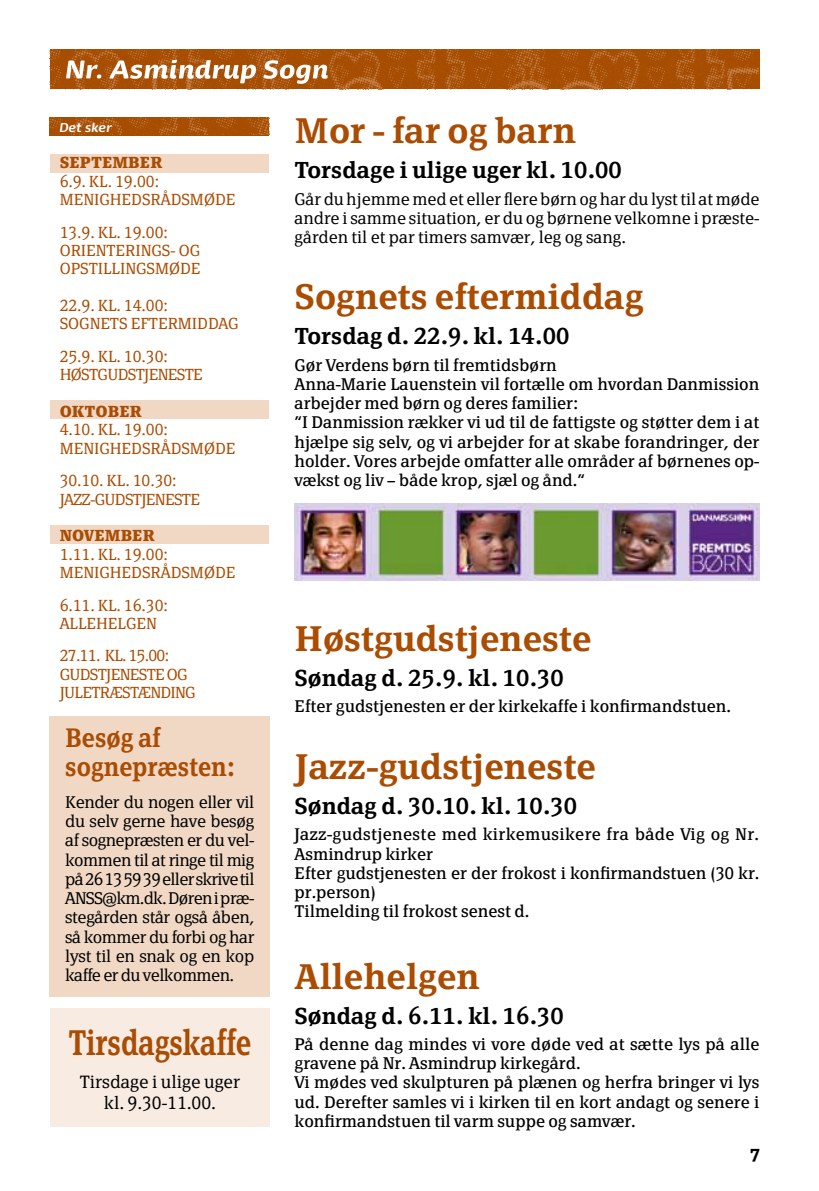
<style>
.page{position:relative;width:819px;height:1191px;background:#fff}
.page>*{position:absolute;margin:0;border:0;box-sizing:border-box;transform-origin:0 0}
.t1{font:600 35px "Page Serif";color:#aa4c02}
.t2{font:600 35px "Page Serif";color:#aa4c02;scale:.8 1}
.t3{font:600 35px "Page Serif TF";color:#aa4c02}
.t4{font:600 26.25px/29.8px "Page Serif";color:#aa4c02;scale:.9 1}
.t5{font:600 22.75px "Page Serif TF";color:#000}
.t6{font:300 17.5px/21px "Page Serif TF";color:#000;text-align:center}
.t7{font:700 17.5px "Page Serif";color:#000}
.t8{font:16.62px/19.2px "Page Serif TF";color:#000}
.t9{font:300 16.62px/19.2px "Page Serif TF";letter-spacing:-.01em;color:#000;text-align:justify}
.t10{font:300 15.75px/18.4px "Page Serif TF";color:#aa4c02}
.t11{font:300 15.75px/18.4px "Page Serif TF";letter-spacing:-.04em;color:#aa4c02}
.t12{font:700 15.75px "Page Serif TF";color:#aa4c02}
.t13{font:italic 700 12.25px "Dancer TF";color:#fff}
</style>
<div class="page">
<div style="left:50px;top:1008px;width:220px;height:118px;background:#f8ebe2"></div>
<div style="left:49px;top:716px;width:221px;height:280px;background:#f0d8c5"></div>
<img style="left:50px;top:50px;width:708px;height:39px">
<svg style="left:66px;top:60px;width:35px;height:19px"></svg>
<svg style="left:109px;top:60px;width:147px;height:23px"></svg>
<svg style="left:263px;top:60px;width:65px;height:24px"></svg>
<img style="left:50px;top:117px;width:219px;height:18px">
<div style="left:50px;top:400px;width:219px;height:19px;background:#f0d8c5"></div>
<div style="left:50px;top:525px;width:219px;height:19px;background:#f0d8c5"></div>
<div style="left:50px;top:154px;width:219px;height:19px;background:#f0d8c5"></div>
<img style="left:294px;top:503px;width:465px;height:77px">
<p class="t13" style="left:59px;top:120px;width:54px">Det sker</p>
<p class="t12" style="left:60px;top:153px;width:104px">SEPTEMBER</p>
<p class="t10" style="left:60px;top:172px;width:177px">6.9. KL. 19.00:<br>MENIGHEDSRÅDSMØDE</p>
<p class="t10" style="left:60px;top:223px;width:142px">13.9. KL. 19.00:<br>ORIENTERINGS- OG<br>OPSTILLINGSMØDE</p>
<p class="t10" style="left:60px;top:296px;width:180px">22.9. KL. 14.00:<br>SOGNETS EFTERMIDDAG</p>
<p class="t11" style="left:60px;top:347px;width:145px">25.9. kl. 10.30:<br>HØSTGUDSTJENESTE</p>
<p class="t12" style="left:60px;top:402px;width:84px">OKTOBER</p>
<p class="t10" style="left:60px;top:420px;width:177px">4.10. KL. 19.00:<br>MENIGHEDSRÅDSMØDE</p>
<p class="t10" style="left:60px;top:471px;width:119px">30.10. kl. 10.30: jazz-gudstjeneste</p>
<p class="t12" style="left:60px;top:526px;width:97px">NOVEMBER</p>
<p class="t10" style="left:60px;top:545px;width:177px">1.11. KL. 19.00:<br>MENIGHEDSRÅDSMØDE</p>
<p class="t10" style="left:60px;top:595px;width:110px">6.11. kl. 16.30:<br>Allehelgen</p>
<p class="t10" style="left:60px;top:646px;width:111px">27.11. kl. 15.00:<br>Gudstjeneste</p>
<p class="t10" style="left:167px;top:665px;width:11px">og</p>
<p class="t10" style="left:60px;top:683px;width:11px">juletræstænding</p>
<h2 class="t4" style="left:65px;top:722px;width:190px">Besøg af sognepræsten:</h2>
<p class="t9" style="left:65px;top:792px;width:191px">Kender du nogen eller vil du selv gerne have besøg af sognepræsten er du vel&shy;kommen til at ringe til mig på 26 13 59 39 eller skrive til ANSS@km.dk. Døren i præ&shy;stegården står også åben, så kommer du forbi og har lyst til en snak og en kop kaffe er du velkommen.</p>
<h1 class="t2" style="left:68px;top:1021px;width:230px">Tirsdagskaffe</h1>
<p class="t6" style="left:80px;top:1071px;width:162px">Tirsdage i ulige uger kl. 9.30-11.00.</p>
<h1 class="t3" style="left:294px;top:110px;width:283px">Mor - far og barn</h1>
<h3 class="t5" style="left:294px;top:157px;width:329px">Torsdage i ulige uger kl. 10.00</h3>
<p class="t9" style="left:294px;top:189px;width:466px">Går du hjemme med et eller flere børn og har du lyst til at møde andre i samme situation, er du og børnene velkomne i præste&shy;gården til et par timers samvær, leg og sang.</p>
<h1 class="t1" style="left:294px;top:276px;width:350px">Sognets eftermiddag</h1>
<h3 class="t5" style="left:294px;top:323px;width:276px">Torsdag d. 22.9. kl. 14.00</h3>
<p class="t8" style="left:294px;top:355px;width:466px">Gør Verdens børn til fremtidsbørn<br>Anna-Marie Lauenstein vil fortælle om hvordan Danmission arbejder med børn og deres familier:<br>”I Danmission rækker vi ud til de fattigste og støtter dem i at hjælpe sig selv, og vi arbejder for at skabe forandringer, der holder. Vores arbejde omfatter alle områder af børnenes op&shy;vækst og liv – både krop, sjæl og ånd.”</p>
<h1 class="t1" style="left:294px;top:617px;width:298px">Høstgudstjeneste</h1>
<h3 class="t5" style="left:294px;top:664px;width:271px">Søndag d. 25.9. kl. 10.30</h3>
<p class="t8" style="left:294px;top:696px;width:438px">Efter gudstjenesten er der kirkekaffe i konfirmandstuen.</p>
<h1 class="t1" style="left:294px;top:746px;width:303px">Jazz-gudstjeneste</h1>
<h3 class="t5" style="left:294px;top:792px;width:284px">Søndag d. 30.10. kl. 10.30</h3>
<p class="t8" style="left:294px;top:824px;width:466px">Jazz-gudstjeneste med kirkemusikere fra både Vig og Nr.<br>Asmindrup kirker<br>Efter gudstjenesten er der frokost i konfirmandstuen (30 kr. pr.person)<br>Tilmelding til frokost senest d.</p>
<h1 class="t1" style="left:294px;top:955px;width:187px">Allehelgen</h1>
<h3 class="t5" style="left:294px;top:1002px;width:271px">Søndag d. 6.11. kl. 16.30</h3>
<p class="t8" style="left:294px;top:1034px;width:466px">På denne dag mindes vi vore døde ved at sætte lys på alle gravene på Nr. Asmindrup kirkegård.<br>Vi mødes ved skulpturen på plænen og herfra bringer vi lys ud. Derefter samles vi i kirken til en kort andagt og senere i konfirmandstuen til varm suppe og samvær.</p>
<p class="t7" style="left:750px;top:1141px;width:11px">7</p>
</div>
